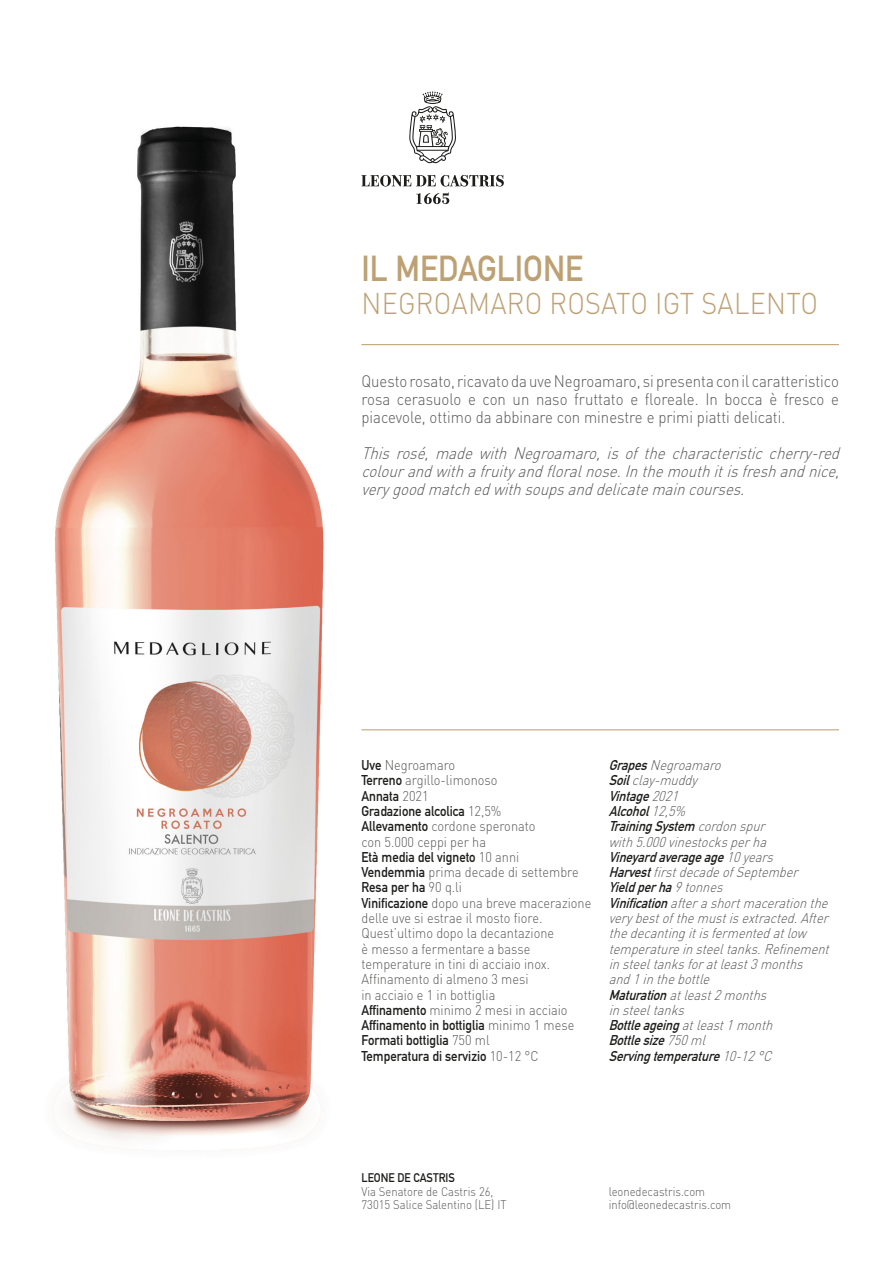
<style>
.page{position:relative;width:893px;height:1263px;background:#fff}
.page>*{position:absolute;margin:0;border:0;box-sizing:border-box;transform-origin:0 0}
.t1{font:700 35.7px "DIN Alternate";color:#bda174;scale:.91 1}
.t2{font:300 29.7px "DIN Pro";letter-spacing:.01em;color:#bda174;scale:.91 1}
.t3{font:300 16.5px/18px "DIN Pro";color:#575756;text-align:justify;scale:.91 1}
.t4{font:italic 300 16.5px/18px "DIN Pro";color:#575756;text-align:justify;scale:.91 1}
.t5{font:300 14.1px/15.3px "DIN Pro";color:#575756;scale:.91 1}
.t6{font:italic 300 14.1px/15.3px "DIN Pro";color:#575756;scale:.91 1}
.t7{font:700 14.1px/15.3px "DIN Alternate";color:#1d1d1b;scale:.91 1}
.t8{font:italic 700 14.1px/15.3px "DIN Alternate";color:#1d1d1b;scale:.91 1}
.t9{font:300 12.3px/13.5px "DIN Pro";color:#575756;scale:.91 1}
.t10{font:700 12.3px "DIN Alternate";color:#1d1d1b;scale:.91 1}
.s1{font-family:"DIN Alternate";font-weight:700;color:#1d1d1b}
.s2{font-family:"DIN Pro";font-weight:300;color:#575756}
</style>
<div class="page">
<img style="left:55px;top:126px;width:784px;height:1014px">
<svg style="left:409px;top:91px;width:48px;height:72px"></svg>
<svg style="left:361px;top:175px;width:143px;height:29px"></svg>
<hr style="left:361px;top:344px;width:478px;height:1px;background:#bda174">
<hr style="left:361px;top:729px;width:478px;height:1px;background:#bda174">
<h1 class="t1" style="left:361px;top:242px;width:245px">IL MEDAGLIONE</h1>
<h2 class="t2" style="left:362px;top:283px;width:503px">NEGROAMARO ROSATO IGT SALENTO</h2>
<p class="t3" style="left:361px;top:371px;width:526px">Questo rosato, ricavato da uve Negroamaro, si presenta con il caratteristico rosa cerasuolo e con un naso fruttato e floreale. In bocca è fresco e piacevole, ottimo da abbinare con minestre e primi piatti delicati.</p>
<p class="t4" style="left:361px;top:443px;width:533px">This rosé, made with Negroamaro, is of the characteristic cherry-red colourandwithafruityandfloralnose.Inthemouthitisfreshandnice, verygoodmatchedwithsoupsanddelicatemaincourses.</p>
<p class="t5" style="left:361px;top:757px;width:151px"><span class="s1">Uve</span> Negroamaro<br><span class="s1">Terreno</span> argillo-limonoso</p>
<p class="t7" style="left:361px;top:787px;width:155px">Annata <span class="s2">2021<br></span>Gradazione alcolica <span class="s2">12,5%</span></p>
<p class="t5" style="left:361px;top:818px;width:193px"><span class="s1">Allevamento</span> cordone speronato con 5.000 ceppi per ha</p>
<p class="t7" style="left:361px;top:848px;width:175px">Età media del vigneto <span class="s2">10 anni</span></p>
<p class="t5" style="left:361px;top:864px;width:240px"><span class="s1">Vendemmia</span> prima decade di settembre</p>
<p class="t7" style="left:361px;top:879px;width:112px">Resa per ha <span class="s2">90 q.li</span></p>
<p class="t5" style="left:361px;top:894px;width:254px"><span class="s1">Vinificazione</span> dopo una breve macerazione delle uve si estrae il mosto fiore.<br>Quest’ultimo dopo la decantazione<br>è messo a fermentare a basse temperature in tini di acciaio inox.<br>Affinamento di almeno 3 mesi<br>in acciaio e 1 in bottiglia<br><span class="s1">Affinamento</span> minimo 2 mesi in acciaio</p>
<p class="t7" style="left:361px;top:1016px;width:236px">Affinamento in bottiglia <span class="s2">minimo 1 mese<br></span>Formati bottiglia <span class="s2">750 ml<br></span>Temperatura di servizio <span class="s2">10-12 °C</span></p>
<p class="t6" style="left:609px;top:757px;width:130px"><span class="s1">Grapes</span>Negroamaro<br><span class="s1">Soil</span>clay-muddy</p>
<p class="t8" style="left:609px;top:787px;width:178px">Vintage<span class="s2">2021<br></span>Alcohol<span class="s2">12,5%<br></span>TrainingSystem <span class="s2">cordonspur</span></p>
<p class="t6" style="left:609px;top:833px;width:180px">with5.000vinestocksperha</p>
<p class="t8" style="left:609px;top:848px;width:187px">Vineyardaverageage<span class="s2">10years</span></p>
<p class="t6" style="left:609px;top:864px;width:214px"><span class="s1">Harvest</span>firstdecadeofSeptember</p>
<p class="t8" style="left:609px;top:879px;width:132px">Yieldperha<span class="s2">9tonnes</span></p>
<p class="t6" style="left:609px;top:894px;width:248px"><span class="s1">Vinification</span>afterashortmacerationthe verybestofthemustisextracted.After thedecantingitisfermentedatlow temperatureinsteeltanks.Refinement insteeltanksforatleast3months and1inthebottle<br><span class="s1">Maturation</span>atleast2months insteeltanks<br><span class="s1">Bottleageing</span>atleast1month</p>
<p class="t8" style="left:609px;top:1032px;width:185px">Bottlesize<span class="s2">750ml<br></span>Servingtemperature<span class="s2">10-12°C</span></p>
<p class="t10" style="left:361px;top:1168px;width:104px">LEONE DE CASTRIS</p>
<p class="t9" style="left:361px;top:1184px;width:161px">Via Senatore de Castris 26,<br>73015 Salice Salentino (LE) IT</p>
<p class="t9" style="left:609px;top:1184px;width:136px">leonedecastris.com info@leonedecastris.com</p>
</div>
